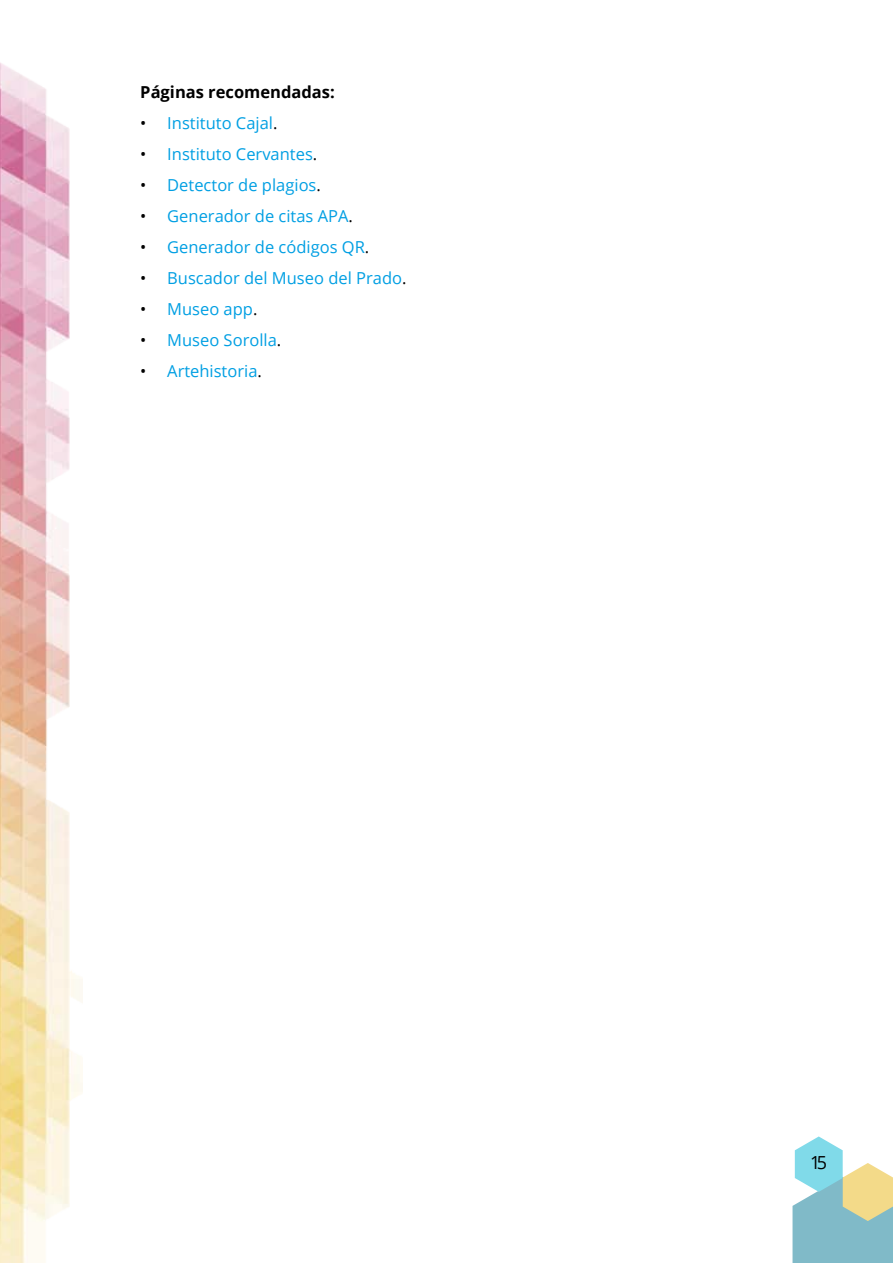
<style>
.page{position:relative;width:893px;height:1263px;background:#fff}
.page>*{position:absolute;margin:0;border:0;box-sizing:border-box;transform-origin:0 0}
.t1{font:18px "Open Sans";color:#000}
.t2{font:16.5px "Open Sans";color:#009fe3}
.t3{font:700 16.5px "Open Sans";color:#000}
.s1{color:#000}
</style>
<div class="page">
<svg style="left:792px;top:1136px;width:101px;height:127px"></svg>
<img style="left:0;top:62px;width:83px;height:1201px">
<p class="t3" style="left:140px;top:80px;width:196px">Páginas recomendadas:</p>
<p class="t2" style="left:140px;top:111px;width:139px"><span class="s1">•</span> Instituto Cajal<span class="s1">.</span></p>
<p class="t2" style="left:140px;top:142px;width:178px"><span class="s1">•</span> Instituto Cervantes<span class="s1">.</span></p>
<p class="t2" style="left:140px;top:173px;width:182px"><span class="s1">•</span> Detector de plagios<span class="s1">.</span></p>
<p class="t2" style="left:140px;top:204px;width:214px"><span class="s1">•</span> Generador de citas APA<span class="s1">.</span></p>
<p class="t2" style="left:140px;top:235px;width:231px"><span class="s1">•</span> Generador de códigos QR<span class="s1">.</span></p>
<p class="t2" style="left:140px;top:266px;width:268px"><span class="s1">•</span> Buscador del Museo del Prado<span class="s1">.</span></p>
<p class="t2" style="left:140px;top:297px;width:119px"><span class="s1">•</span> Museo app<span class="s1">.</span></p>
<p class="t2" style="left:140px;top:328px;width:143px"><span class="s1">•</span> Museo Sorolla<span class="s1">.</span></p>
<p class="t2" style="left:140px;top:359px;width:123px"><span class="s1">•</span> Artehistoria<span class="s1">.</span></p>
<p class="t1" style="left:810px;top:1150px;width:19px">15</p>
</div>
